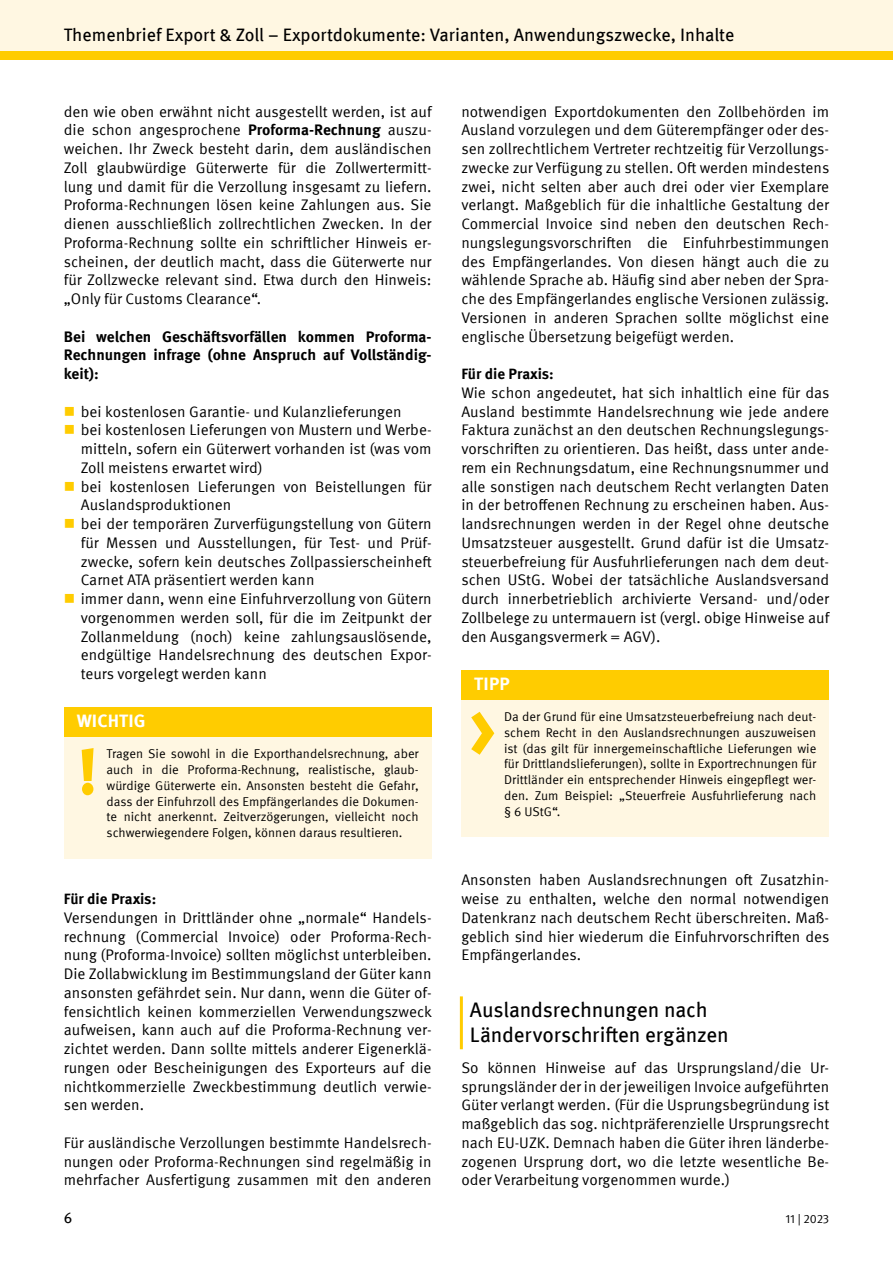
<style>
.page{position:relative;width:893px;height:1263px;background:#fff}
.page>*{position:absolute;margin:0;border:0;box-sizing:border-box;transform-origin:0 0}
.Ü2{font:21px/25.5px "Meta Pro";letter-spacing:-.01em;color:#000}
.t1{font:18px "Meta Pro";color:#000}
.t2{font:700 18px "Meta Pro";letter-spacing:.01em;color:#fff}
.GS{font:15.3px/18.8px "Meta Pro";color:#000;text-align:justify}
.GS-2{font:700 15.3px/18.8px "Meta Pro";color:#000;text-align:justify}
.Ü3{font:700 15px "Meta Pro";color:#000}
.t3{font:15px "Meta Pro";color:#000}
.Kasten{font:12.75px/15.8px "Meta Pro";color:#000;text-align:justify}
.t4{font:12px "Meta Pro";letter-spacing:-.01em;color:#000}
.s1{font-weight:700}
</style>
<div class="page">
<div style="left:0;top:0;width:893px;height:56px;background:#fff7e2"></div>
<div style="left:0;top:51px;width:893px;height:9px;background:#fc0"></div>
<div style="left:64px;top:737px;width:368px;height:121px;background:#fff7e2"></div>
<div style="left:64px;top:707px;width:368px;height:30px;background:#fc0"></div>
<svg style="left:82px;top:748px;width:12px;height:47px"></svg>
<hr style="left:460px;top:996px;width:3px;height:53px;background:#fc0">
<div style="left:461px;top:699px;width:368px;height:138px;background:#fff7e2"></div>
<div style="left:461px;top:670px;width:368px;height:29px;background:#fc0"></div>
<svg style="left:471px;top:712px;width:23px;height:43px"></svg>
<p class="t1" style="left:64px;top:21px;width:672px">Themenbrief Export &amp; Zoll – Exportdokumente: Varianten, Anwendungszwecke, Inhalte</p>
<p class="GS" style="left:64px;top:101px;width:369px">den wie oben erwähnt nicht ausgestellt werden, ist auf die schon angesprochene <span class="s1">Proforma-Rechnung</span> auszu&shy;weichen. Ihr Zweck besteht darin, dem ausländischen Zoll glaubwürdige Güterwerte für die Zollwertermitt&shy;lung und damit für die Verzollung insgesamt zu liefern.<br>Proforma-Rechnungen lösen keine Zahlungen aus. Sie dienen ausschließlich zollrechtlichen Zwecken. In der Proforma-Rechnung sollte ein schriftlicher Hinweis er&shy;scheinen, der deutlich macht, dass die Güterwerte nur für Zollzwecke relevant sind. Etwa durch den Hinweis: „Only für Customs Clearance“.</p>
<p class="GS-2" style="left:64px;top:326px;width:369px">Bei welchen Geschäftsvorfällen kommen Proforma-Rechnungen infrage (ohne Anspruch auf Vollständig&shy;keit):</p>
<p class="GS" style="left:81px;top:401px;width:322px">bei kostenlosen Garantie- und Kulanzlieferungen</p>
<p class="GS" style="left:81px;top:420px;width:352px">bei kostenlosen Lieferungen von Mustern und Werbe&shy;mitteln, sofern ein Güterwert vorhanden ist (was vom Zoll meistens erwartet wird)</p>
<p class="GS" style="left:81px;top:476px;width:352px">bei kostenlosen Lieferungen von Beistellungen für<br>Auslandsproduktionen</p>
<p class="GS" style="left:81px;top:513px;width:352px;text-align:left">bei der temporären Zurverfügungstellung von Gütern für Messen und Ausstellungen, für Test- und Prüf&shy;zwecke, sofern kein deutsches Zollpassierscheinheft Carnet ATA präsentiert werden kann</p>
<p class="GS" style="left:81px;top:588px;width:352px">immer dann, wenn eine Einfuhrverzollung von Gütern vorgenommen werden soll, für die im Zeitpunkt der Zollanmeldung (noch) keine zahlungsauslösende, endgültige Handelsrechnung des deutschen Expor&shy;teurs vorgelegt werden kann</p>
<p class="t2" style="left:77px;top:707px;width:71px">WICHTIG</p>
<p class="Kasten" style="left:107px;top:745px;width:314px">Tragen Sie sowohl in die Exporthandelsrechnung, aber auch in die Proforma-Rechnung, realistische, glaub&shy;würdige Güterwerte ein. Ansonsten besteht die Gefahr, dass der Einfuhrzoll des Empfängerlandes die Dokumen&shy;te nicht anerkennt. Zeitverzögerungen, vielleicht noch schwerwiegendere Folgen, können daraus resultieren.</p>
<p class="Ü3" style="left:64px;top:887px;width:94px">Für die Praxis:</p>
<p class="GS" style="left:64px;top:907px;width:370px">Versendungen in Drittländer ohne „normale“ Handels&shy;rechnung (Commercial Invoice) oder Proforma-Rech&shy;nung (Proforma-Invoice) sollten möglichst unterbleiben.<br>Die Zollabwicklung im Bestimmungsland der Güter kann ansonsten gefährdet sein. Nur dann, wenn die Güter of&shy;fensichtlich keinen kommerziellen Verwendungszweck aufweisen, kann auch auf die Proforma-Rechnung ver&shy;zichtet werden. Dann sollte mittels anderer Eigenerklä&shy;rungen oder Bescheinigungen des Exporteurs auf die nichtkommerzielle Zweckbestimmung deutlich verwie&shy;sen werden.</p>
<p class="GS" style="left:64px;top:1132px;width:369px">Für ausländische Verzollungen bestimmte Handelsrech&shy;nungen oder Proforma-Rechnungen sind regelmäßig in mehrfacher Ausfertigung zusammen mit den anderen</p>
<p class="t3" style="left:64px;top:1206px;width:10px">6</p>
<p class="GS" style="left:461px;top:101px;width:369px">notwendigen Exportdokumenten den Zollbehörden im Ausland vorzulegen und dem Güterempfänger oder des&shy;sen zollrechtlichem Vertreter rechtzeitig für Verzollungs&shy;zwecke zur Verfügung zu stellen. Oft werden mindestens zwei, nicht selten aber auch drei oder vier Exemplare verlangt. Maßgeblich für die inhaltliche Gestaltung der Commercial Invoice sind neben den deutschen Rech&shy;nungslegungsvorschriften die Einfuhrbestimmungen des Empfängerlandes. Von diesen hängt auch die zu wählende Sprache ab. Häufig sind aber neben der Spra&shy;che des Empfängerlandes englische Versionen zulässig.<br>Versionen in anderen Sprachen sollte möglichst eine englische Übersetzung beigefügt werden.</p>
<p class="Ü3" style="left:461px;top:362px;width:94px">Für die Praxis:</p>
<p class="GS" style="left:461px;top:382px;width:369px">Wie schon angedeutet, hat sich inhaltlich eine für das Ausland bestimmte Handelsrechnung wie jede andere Faktura zunächst an den deutschen Rechnungslegungs&shy;vorschriften zu orientieren. Das heißt, dass unter ande&shy;rem ein Rechnungsdatum, eine Rechnungsnummer und alle sonstigen nach deutschem Recht verlangten Daten in der betroffenen Rechnung zu erscheinen haben. Aus&shy;landsrechnungen werden in der Regel ohne deutsche Umsatzsteuer ausgestellt. Grund dafür ist die Umsatz&shy;steuerbefreiung für Ausfuhrlieferungen nach dem deut&shy;schen UStG. Wobei der tatsächliche Auslandsversand durch innerbetrieblich archivierte Versand- und/oder Zollbelege zu untermauern ist (vergl. obige Hinweise auf den Ausgangsvermerk = AGV).</p>
<p class="t2" style="left:474px;top:670px;width:37px">TIPP</p>
<p class="Kasten" style="left:504px;top:708px;width:314px">Da der Grund für eine Umsatzsteuerbefreiung nach deut&shy;schem Recht in den Auslandsrechnungen auszuweisen ist (das gilt für innergemeinschaftliche Lieferungen wie für Drittlandslieferungen), sollte in Exportrechnungen für Drittländer ein entsprechender Hinweis eingepflegt wer&shy;den. Zum Beispiel: „Steuerfreie Ausfuhrlieferung nach § 6 UStG“.</p>
<p class="GS" style="left:461px;top:870px;width:369px">Ansonsten haben Auslandsrechnungen oft Zusatzhin&shy;weise zu enthalten, welche den normal notwendigen Datenkranz nach deutschem Recht überschreiten. Maß&shy;geblich sind hier wiederum die Einfuhrvorschriften des Empfängerlandes.</p>
<p class="Ü2" style="left:470px;top:995px;width:260px">Auslandsrechnungen nach<br>Ländervorschriften ergänzen</p>
<p class="GS" style="left:461px;top:1057px;width:369px">So können Hinweise auf das Ursprungsland/die Ur&shy;sprungsländer der in der jeweiligen Invoice aufgeführten Güter verlangt werden. (Für die Usprungsbegründung ist maßgeblich das sog. nichtpräferenzielle Ursprungsrecht nach EU-UZK. Demnach haben die Güter ihren länderbe&shy;zogenen Ursprung dort, wo die letzte wesentliche Be&shy;oder Verarbeitung vorgenommen wurde.)</p>
<p class="t4" style="left:785px;top:1210px;width:45px">11 | 2023</p>
</div>
